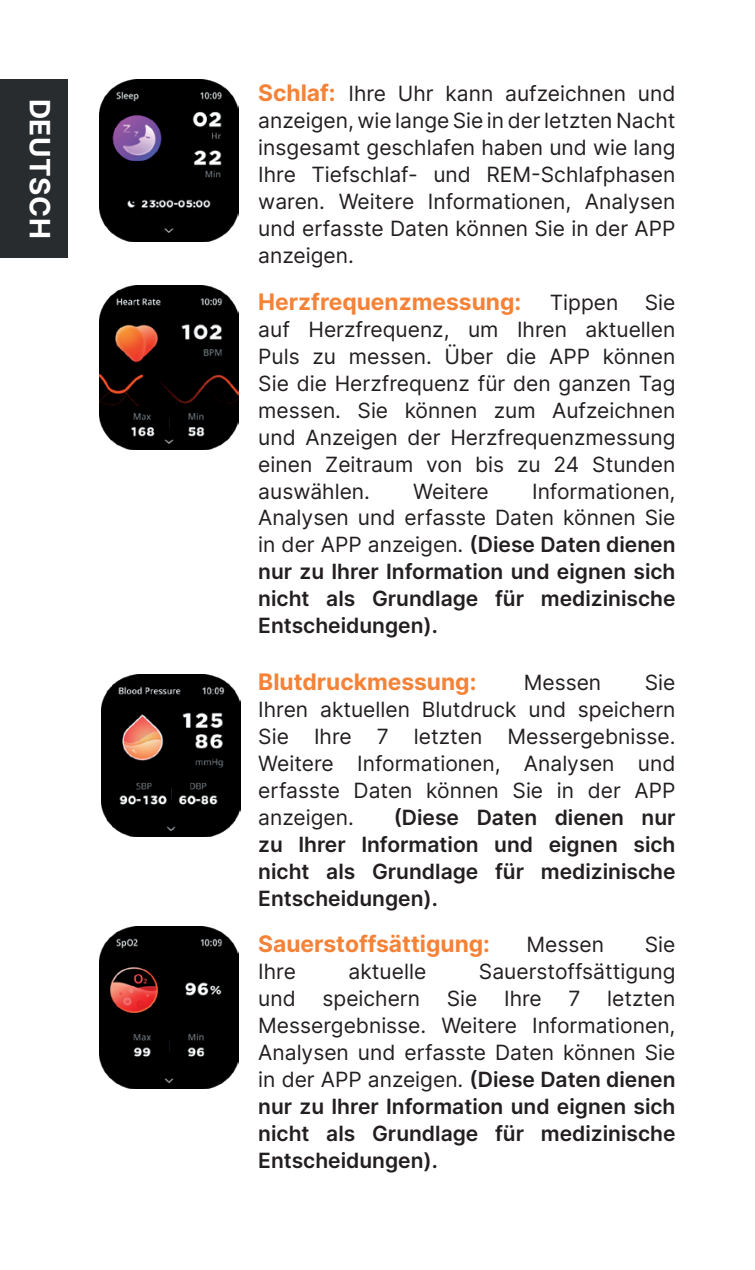
<style>
.page{position:relative;width:755px;height:1270px;background:#fff}
.page>*{position:absolute;margin:0;border:0;box-sizing:border-box;transform-origin:0 0}
.t1{font:700 28px "Inter";letter-spacing:.02em;color:#fff}
.t2{font:700 22.75px "Inter";color:#f48237}
.t3{font:21px/26.9px "Inter";color:#231f20;text-align:justify}
.t4{font:600 21px/26.9px "Inter";color:#231f20;text-align:justify}
.s1{font-weight:700;font-size:22.75px;color:#f48237}
.s2{font-weight:400}
</style>
<div class="page">
<div style="left:0;top:79px;width:67px;height:179px;background:#292c2f"></div>
<img style="left:99px;top:79px;width:139px;height:162px">
<img style="left:99px;top:285px;width:139px;height:164px">
<img style="left:102px;top:674px;width:139px;height:162px">
<img style="left:99px;top:927px;width:139px;height:162px">
<h1 class="t1" style="left:60px;top:99px;width:142px;rotate:90deg">DEUTSCH</h1>
<p class="t3" style="left:258px;top:80px;width:418px"><span class="s1">Schlaf:</span> Ihre Uhr kann aufzeichnen und anzeigen, wie lange Sie in der letzten Nacht insgesamt geschlafen haben und wie lang Ihre Tiefschlaf- und REM-Schlafphasen waren. Weitere Informationen, Analysen und erfasste Daten können Sie in der APP anzeigen.</p>
<p class="t2" style="left:258px;top:285px;width:264px">Herzfrequenzmessung:</p>
<p class="t3" style="left:549px;top:288px;width:70px">Tippen</p>
<p class="t3" style="left:258px;top:288px;width:418px;text-indent:386px">Sie auf Herzfrequenz, um Ihren aktuellen Puls zu messen. Über die APP können Sie die Herzfrequenz für den ganzen Tag messen. Sie können zum Aufzeichnen und Anzeigen der Herzfrequenzmessung einen Zeitraum von bis zu 24 Stunden auswählen.</p>
<p class="t4" style="left:258px;top:477px;width:418px;text-indent:273px"><span class="s2">Informationen, Analysen und erfasste Daten können Sie in der APP anzeigen.</span> (Diese Daten dienen nur zu Ihrer Information und eignen sich nicht als Grundlage für medizinische Entscheidungen).</p>
<p class="t2" style="left:258px;top:665px;width:219px">Blutdruckmessung:</p>
<p class="t3" style="left:523px;top:668px;width:79px">Messen</p>
<p class="t3" style="left:413px;top:477px;width:77px">Weitere</p>
<p class="t3" style="left:258px;top:668px;width:418px;text-indent:386px">Sie Ihren aktuellen Blutdruck und speichern Sie Ihre 7 letzten Messergebnisse.<br>Weitere Informationen, Analysen und erfasste Daten können Sie in der APP anzeigen.</p>
<p class="t4" style="left:258px;top:803px;width:418px;text-indent:135px">(Diese Daten dienen nur zu Ihrer Information und eignen sich nicht als Grundlage für medizinische Entscheidungen).</p>
<p class="t2" style="left:258px;top:928px;width:233px">Sauerstoffsättigung:</p>
<p class="t3" style="left:526px;top:931px;width:79px">Messen</p>
<p class="t3" style="left:644px;top:931px;width:32px">Sie</p>
<p class="t3" style="left:258px;top:958px;width:39px">Ihre</p>
<p class="t3" style="left:348px;top:958px;width:79px">aktuelle</p>
<p class="t3" style="left:478px;top:958px;width:198px">Sauerstoffsättigung</p>
<p class="t3" style="left:258px;top:985px;width:39px">und</p>
<p class="t3" style="left:322px;top:985px;width:99px">speichern</p>
<p class="t3" style="left:446px;top:985px;width:32px">Sie</p>
<p class="t3" style="left:503px;top:985px;width:39px">Ihre</p>
<p class="t3" style="left:568px;top:985px;width:13px">7</p>
<p class="t4" style="left:258px;top:985px;width:418px;text-indent:348px"><span class="s2">letzten Messergebnisse. Weitere Informationen, Analysen und erfasste Daten können Sie in der APP anzeigen.</span> (Diese Daten dienen nur zu Ihrer Information und eignen sich nicht als Grundlage für medizinische Entscheidungen).</p>
</div>
